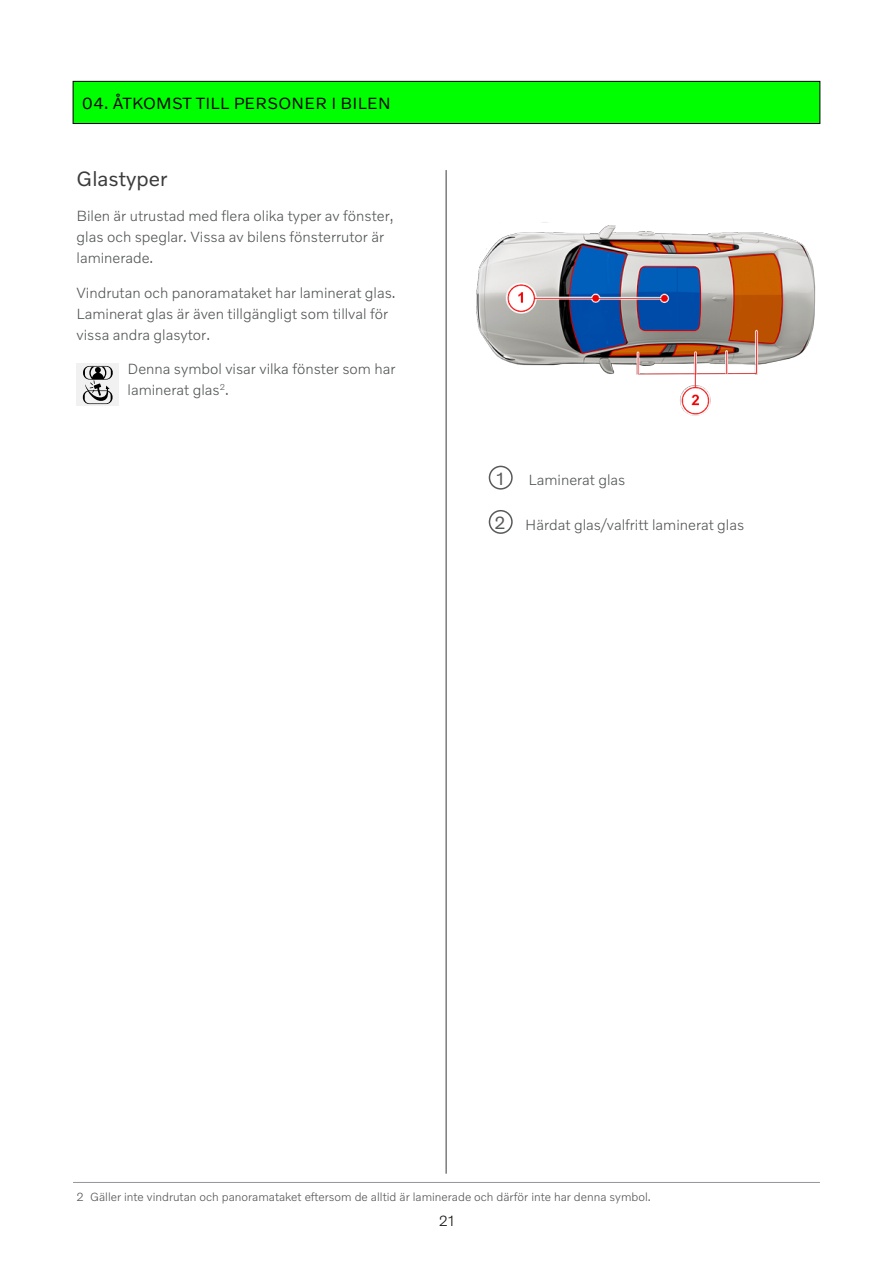
<style>
.page{position:relative;width:893px;height:1263px;background:#fff}
.page>*{position:absolute;margin:0;border:0;box-sizing:border-box;transform-origin:0 0}
.t1{font:21px "Volvo Novum";color:#3a3b3a}
.t2{font:18px "Volvo Novum";color:#58595b}
.t3{font:16.5px "Volvo Novum";letter-spacing:.02em;color:#000}
.t4{font:300 15px/21px "Volvo Novum";color:#545555}
.t5{font:300 15px "Volvo Novum";color:#181715}
.t6{font:300 12px "Volvo Novum";color:#555}
.s1{font-weight:400;font-size:18px;color:#58595b}
</style>
<div class="page">
<div style="left:73px;top:81px;width:747px;height:42px;background:#0f0"></div>
<div style="left:73px;top:81px;width:747px;height:43px;border:1px solid #000"></div>
<hr style="left:73px;top:1182px;width:747px;height:1px;background:#939598">
<hr style="left:446px;top:170px;width:1px;height:1004px;background:#3a3b3a">
<div style="left:77px;top:364px;width:42px;height:42px;background:#f1f1f2"></div>
<svg style="left:83px;top:366px;width:30px;height:38px"></svg>
<img style="left:476px;top:222px;width:340px;height:194px">
<svg style="left:488px;top:465px;width:25px;height:69px"></svg>
<div style="left:489px;top:466px;width:24px;height:24px;border:2px solid #58595b;border-radius:50%"></div>
<div style="left:489px;top:510px;width:24px;height:24px;border:2px solid #58595b;border-radius:50%"></div>
<p class="t3" style="left:82px;top:93px;width:310px">04. ÅTKOMST TILL PERSONER I BILEN</p>
<h1 class="t1" style="left:77px;top:166px;width:92px">Glastyper</h1>
<p class="t4" style="left:77px;top:205px;width:318px">Bilen är utrustad med flera olika typer av fönster, glas och speglar. Vissa av bilens fönsterrutor är laminerade.</p>
<p class="t4" style="left:77px;top:281px;width:321px">Vindrutan och panoramataket har laminerat glas.<br>Laminerat glas är även tillgängligt som tillval för vissa andra glasytor.</p>
<p class="t4" style="left:128px;top:358px;width:269px">Denna symbol visar vilka fönster som har laminerat glas<sup>2</sup>.</p>
<p class="t2" style="left:496px;top:467px;width:9px">1</p>
<p class="t4" style="left:529px;top:469px;width:98px">Laminerat glas</p>
<p class="t4" style="left:494px;top:513px;width:251px"><span class="s1">2</span> Härdat glas/valfritt laminerat glas</p>
<p class="t6" style="left:77px;top:1189px;width:576px">2 Gäller inte vindrutan och panoramataket eftersom de alltid är laminerade och därför inte har denna symbol.</p>
<p class="t5" style="left:439px;top:1211px;width:17px">21</p>
</div>
